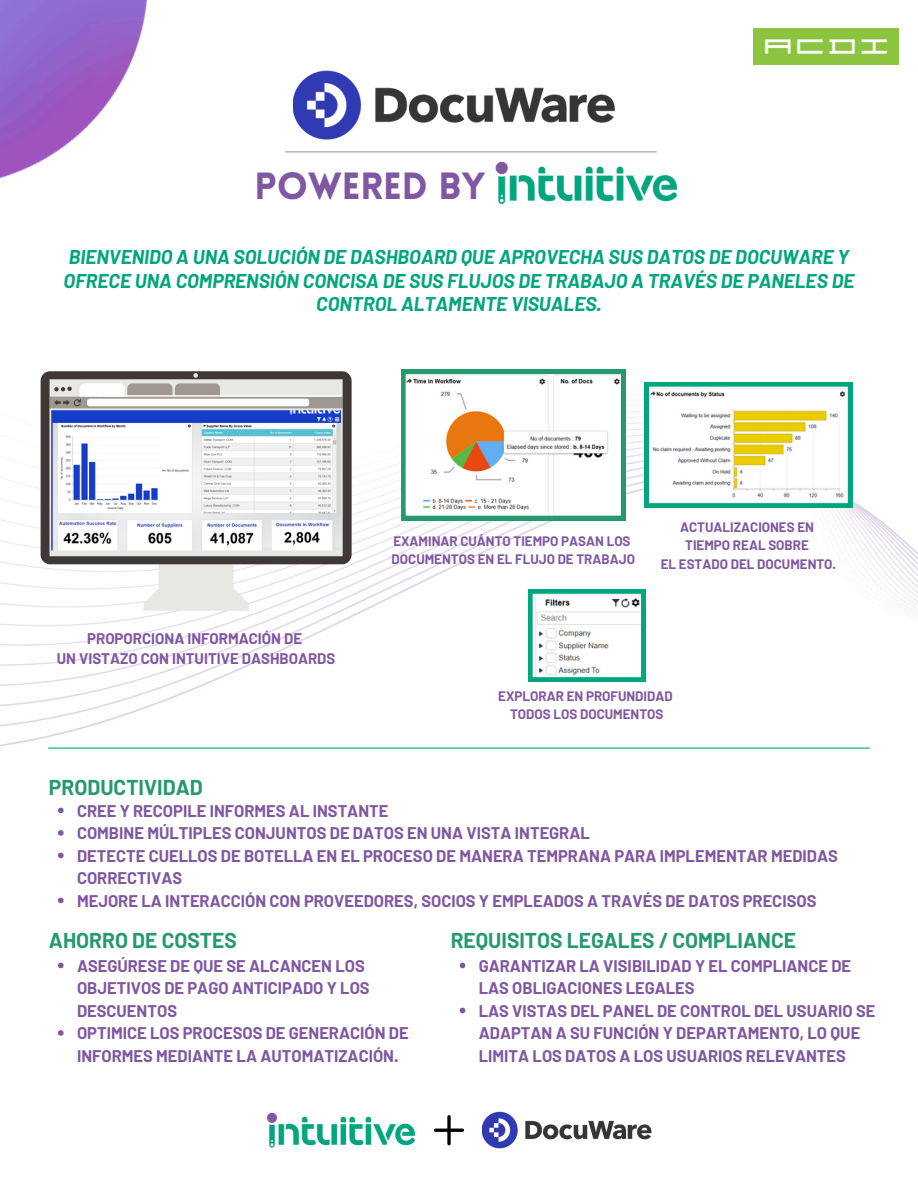
<style>
.page{position:relative;width:918px;height:1188px;background:#fff}
.page>*{position:absolute;margin:0;border:0;box-sizing:border-box;transform-origin:0 0}
.t1{font:900 37.05px "Lovelo";color:#8057a0}
.t2{font:700 21px "Barlow";color:#25996f}
.t3{font:italic 700 19.5px/23.7px "Barlow";color:#00a67d;text-align:center}
.t4{font:700 16.5px/22.5px "Barlow";color:#8057a0}
.t5{font:700 15px/20.2px "Barlow";color:#8057a0;text-align:center}
.t6{font:700 13.35px "Barlow";color:#8057a0}
.s1{color:#fff}
</style>
<div class="page">
<img style="left:0;top:0;width:148px;height:179px">
<img style="left:267px;top:1112px;width:148px;height:36px">
<svg style="left:434px;top:1115px;width:30px;height:30px"></svg>
<img style="left:482px;top:1111px;width:170px;height:38px">
<svg style="left:0;top:476px;width:918px;height:272px"></svg>
<svg style="left:143px;top:564px;width:106px;height:47px"></svg>
<svg style="left:41px;top:371px;width:311px;height:193px"></svg>
<svg style="left:54px;top:373px;width:255px;height:33px"></svg>
<img style="left:754px;top:29px;width:145px;height:36px">
<svg style="left:401px;top:370px;width:224px;height:150px"></svg>
<svg style="left:645px;top:382px;width:207px;height:126px"></svg>
<svg style="left:528px;top:589px;width:117px;height:92px"></svg>
<svg style="left:58px;top:808px;width:6px;height:5px"></svg>
<svg style="left:58px;top:830px;width:6px;height:6px"></svg>
<svg style="left:58px;top:853px;width:6px;height:5px"></svg>
<svg style="left:58px;top:898px;width:6px;height:5px"></svg>
<svg style="left:58px;top:963px;width:6px;height:5px"></svg>
<svg style="left:58px;top:1030px;width:6px;height:6px"></svg>
<svg style="left:460px;top:963px;width:5px;height:5px"></svg>
<svg style="left:460px;top:1008px;width:5px;height:5px"></svg>
<img style="left:293px;top:70px;width:322px;height:70px">
<hr style="left:48px;top:748px;width:822px;height:1px;background:#00a67d">
<img style="left:495px;top:161px;width:183px;height:44px">
<hr style="left:285px;top:151px;width:372px;height:1px;background:#353535">
<h2 class="t1" style="left:255px;top:172px;width:410px">POWERED BY <span class="s1">INTUITIVE</span></h2>
<p class="t3" style="left:64px;top:245px;width:792px">BIENVENIDO A UNA SOLUCIÓN DE DASHBOARD QUE APROVECHA SUS DATOS DE DOCUWARE Y<br>OFRECE UNA COMPRENSIÓN CONCISA DE SUS FLUJOS DE TRABAJO A TRAVÉS DE PANELES DE<br>CONTROL ALTAMENTE VISUALES.</p>
<p class="t5" style="left:57px;top:628px;width:280px">PROPORCIONA INFORMACIÓN DE<br>UN VISTAZO CON INTUITIVE DASHBOARDS</p>
<p class="t6" style="left:393px;top:532px;width:239px">EXAMINAR CUÁNTO TIEMPO PASAN LOS</p>
<p class="t6" style="left:392px;top:550px;width:245px">DOCUMENTOS EN EL FLUJO DE TRABAJO</p>
<p class="t6" style="left:680px;top:519px;width:135px">ACTUALIZACIONES EN</p>
<p class="t6" style="left:685px;top:537px;width:125px">TIEMPO REAL SOBRE</p>
<p class="t6" style="left:661px;top:555px;width:177px">EL ESTADO DEL DOCUMENTO.</p>
<p class="t6" style="left:498px;top:688px;width:176px">EXPLORAR EN PROFUNDIDAD</p>
<p class="t6" style="left:510px;top:706px;width:155px">TODOS LOS DOCUMENTOS</p>
<p class="t2" style="left:49px;top:774px;width:155px">PRODUCTIVIDAD</p>
<p class="t4" style="left:77px;top:799px;width:313px">CREE Y RECOPILE INFORMES AL INSTANTE</p>
<p class="t4" style="left:77px;top:821px;width:514px">COMBINE MÚLTIPLES CONJUNTOS DE DATOS EN UNA VISTA INTEGRAL</p>
<h1 class="t4" style="left:77px;top:844px;width:762px">DETECTE CUELLOS DE BOTELLA EN EL PROCESO DE MANERA TEMPRANA PARA IMPLEMENTAR MEDIDAS<br>CORRECTIVAS</h1>
<h2 class="t4" style="left:77px;top:889px;width:741px">MEJORE LA INTERACCIÓN CON PROVEEDORES, SOCIOS Y EMPLEADOS A TRAVÉS DE DATOS PRECISOS</h2>
<p class="t2" style="left:49px;top:927px;width:189px">AHORRO DE COSTES</p>
<p class="t4" style="left:77px;top:954px;width:294px">ASEGÚRESE DE QUE SE ALCANCEN LOS<br>OBJETIVOS DE PAGO ANTICIPADO Y LOS<br>DESCUENTOS</p>
<h3 class="t4" style="left:77px;top:1021px;width:333px">OPTIMICE LOS PROCESOS DE GENERACIÓN DE<br>INFORMES MEDIANTE LA AUTOMATIZACIÓN.</h3>
<p class="t2" style="left:451px;top:927px;width:347px">REQUISITOS LEGALES / COMPLIANCE</p>
<p class="t4" style="left:479px;top:954px;width:374px">GARANTIZAR LA VISIBILIDAD Y EL COMPLIANCE DE<br>LAS OBLIGACIONES LEGALES</p>
<p class="t4" style="left:479px;top:999px;width:398px">LAS VISTAS DEL PANEL DE CONTROL DEL USUARIO SE<br>ADAPTAN A SU FUNCIÓN Y DEPARTAMENTO, LO QUE<br>LIMITA LOS DATOS A LOS USUARIOS RELEVANTES</p>
</div>
